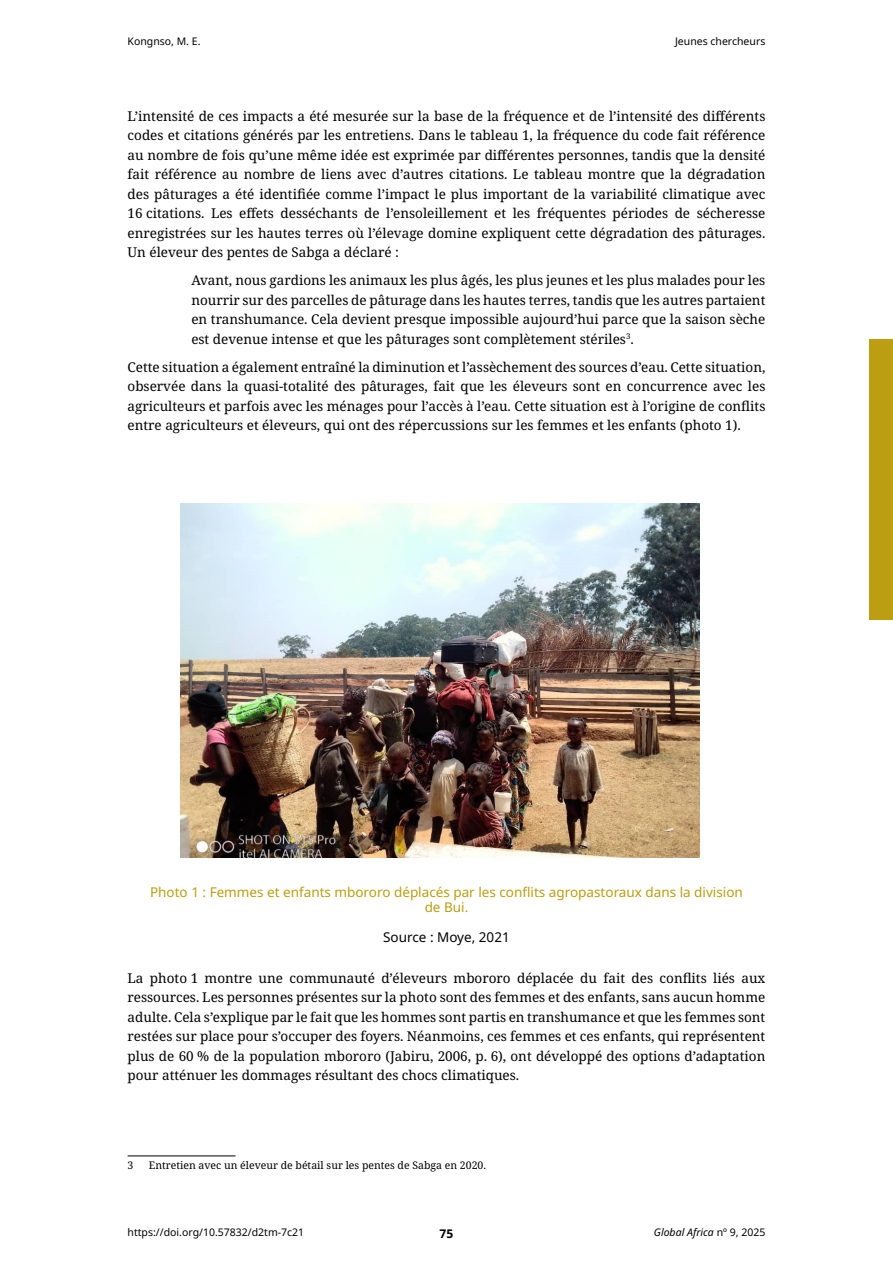
<style>
.page{position:relative;width:893px;height:1263px;background:#fff}
.page>*{position:absolute;margin:0;border:0;box-sizing:border-box;transform-origin:0 0}
.t1{font:13.5px/19.5px "Noto Serif";color:#000;text-align:justify}
.t2{font:13.5px/15px "Noto Sans";color:#bb9e11;text-align:center}
.t3{font:13.5px "Noto Sans";color:#000}
.t4{font:700 12px "Noto Sans";color:#000}
.t5{font:10.5px "Noto Sans";color:#000}
.t6{font:10.5px "Noto Serif";color:#000}
.t7{font:italic 10.5px "Noto Sans";color:#000}
.s1{font-style:normal}
</style>
<div class="page">
<div style="left:869px;top:339px;width:24px;height:281px;background:#bb9e11"></div>
<img style="left:181px;top:504px;width:518px;height:353px">
<hr style="left:128px;top:1155px;width:108px;height:1px;background:#000">
<p class="t5" style="left:128px;top:34px;width:74px">Kongnso, M. E.</p>
<p class="t5" style="left:675px;top:34px;width:92px">Jeunes chercheurs</p>
<p class="t1" style="left:128px;top:107px;width:639px">L’intensité de ces impacts a été mesurée sur la base de la fréquence et de l’intensité des différents codes et citations générés par les entretiens. Dans le tableau 1, la fréquence du code fait référence au nombre de fois qu’une même idée est exprimée par différentes personnes, tandis que la densité fait référence au nombre de liens avec d’autres citations. Le tableau montre que la dégradation des pâturages a été identifiée comme l’impact le plus important de la variabilité climatique avec 16 citations. Les effets desséchants de l’ensoleillement et les fréquentes périodes de sécheresse enregistrées sur les hautes terres où l’élevage domine expliquent cette dégradation des pâturages.<br>Un éleveur des pentes de Sabga a déclaré :</p>
<p class="t1" style="left:191px;top:271px;width:576px">Avant, nous gardions les animaux les plus âgés, les plus jeunes et les plus malades pour les nourrir sur des parcelles de pâturage dans les hautes terres, tandis que les autres partaient en transhumance. Cela devient presque impossible aujourd’hui parce que la saison sèche est devenue intense et que les pâturages sont complètement stériles<sup>3</sup>.</p>
<p class="t1" style="left:128px;top:358px;width:639px">Cette situation a également entraîné la diminution et l’assèchement des sources d’eau. Cette situation, observée dans la quasi-totalité des pâturages, fait que les éleveurs sont en concurrence avec les agriculteurs et parfois avec les ménages pour l’accès à l’eau. Cette situation est à l’origine de conflits entre agriculteurs et éleveurs, qui ont des répercussions sur les femmes et les enfants (photo 1).</p>
<p class="t2" style="left:150px;top:885px;width:594px">Photo 1 : Femmes et enfants mbororo déplacés par les conflits agropastoraux dans la division de Bui.</p>
<p class="t3" style="left:383px;top:928px;width:128px">Source : Moye, 2021</p>
<p class="t1" style="left:128px;top:969px;width:639px">La photo 1 montre une communauté d’éleveurs mbororo déplacée du fait des conflits liés aux ressources. Les personnes présentes sur la photo sont des femmes et des enfants, sans aucun homme adulte. Cela s’explique par le fait que les hommes sont partis en transhumance et que les femmes sont restées sur place pour s’occuper des foyers. Néanmoins, ces femmes et ces enfants, qui représentent plus de 60 % de la population mbororo (Jabiru, 2006, p. 6), ont développé des options d’adaptation pour atténuer les dommages résultant des chocs climatiques.</p>
<p class="t6" style="left:128px;top:1158px;width:7px">3</p>
<p class="t6" style="left:149px;top:1158px;width:339px">Entretien avec un éleveur de bétail sur les pentes de Sabga en 2020.</p>
<p class="t5" style="left:128px;top:1225px;width:178px">https://doi.org/10.57832/d2tm-7c21</p>
<p class="t4" style="left:440px;top:1225px;width:15px">75</p>
<p class="t7" style="left:654px;top:1224px;width:113px">Global Africa <span class="s1">nº 9, 2025</span></p>
</div>
